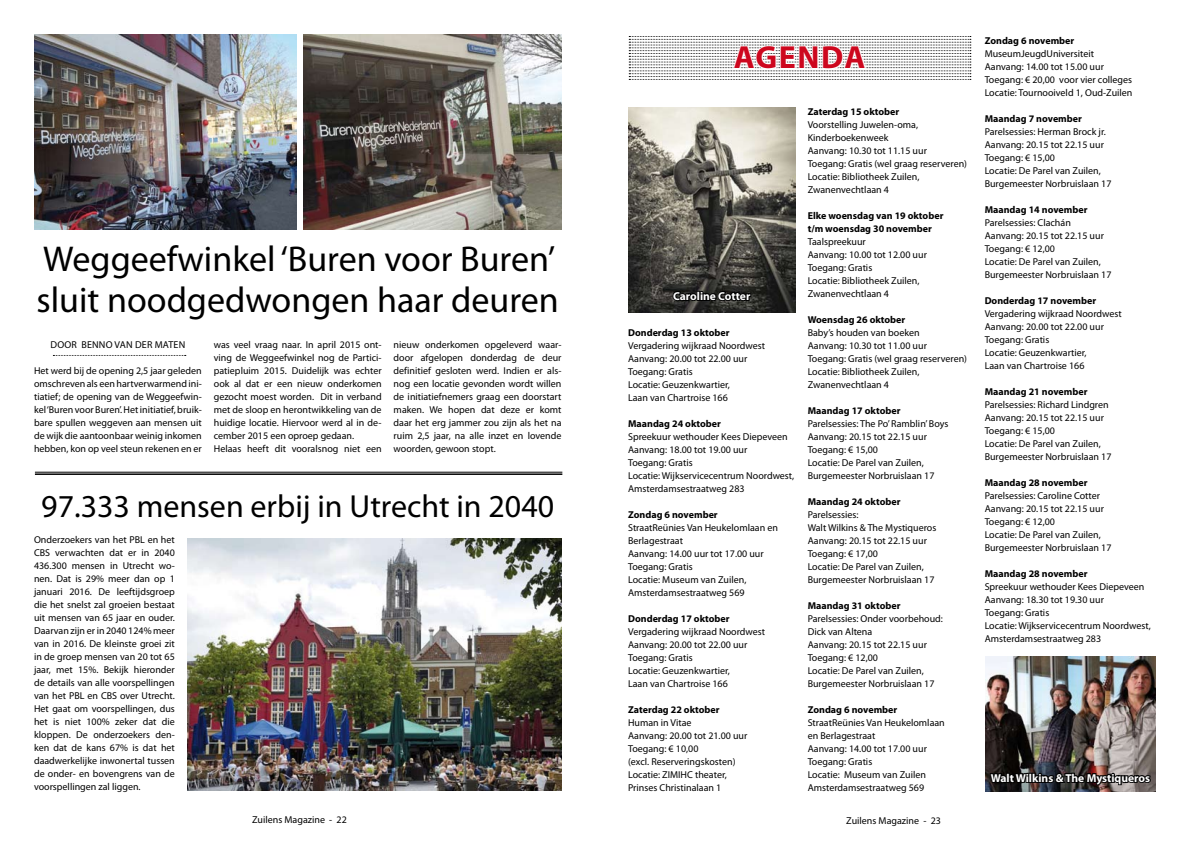
<style>
.page{position:relative;width:1191px;height:842px;background:#fff}
.page>*{position:absolute;margin:0;border:0;box-sizing:border-box;transform-origin:0 0}
.t1{font:36px/41px "Myriad Pro";color:#000}
.t2{font:32px "Myriad Pro";color:#000}
.t3{font:700 32px "Myriad Pro";letter-spacing:.05em;color:#cd071e}
.t4{font:700 11.5px "Myriad Pro";color:#fff}
.t5{font:10px/13px "Myriad Pro";color:#000}
.t6{font:700 10px/13px "Myriad Pro";color:#000}
.t7{font:10px "Myriad Pro";letter-spacing:.02em;color:#000}
</style>
<div class="page">
<img style="left:628px;top:107px;width:167px;height:206px">
<svg style="left:629px;top:36px;width:342px;height:44px"></svg>
<svg style="left:671px;top:277px;width:81px;height:36px;background:#2b2b28"></svg>
<img style="left:985px;top:656px;width:170px;height:136px">
<img style="left:988px;top:737px;width:163px;height:55px">
<svg style="left:53px;top:355px;width:133px;height:1px"></svg>
<img style="left:35px;top:34px;width:261px;height:196px">
<img style="left:304px;top:34px;width:257px;height:196px">
<hr style="left:35px;top:472px;width:527px;height:1px;background:#000">
<hr style="left:35px;top:473px;width:527px;height:2px;background:#000">
<img style="left:187px;top:539px;width:374px;height:252px">
<h1 class="t1" style="left:37px;top:238px;width:524px">Weggeefwinkel ‘Buren voor Buren’ sluit noodgedwongen haar deuren</h1>
<p class="t7" style="left:51px;top:339px;width:136px">DOOR BENNO VAN DER MATEN</p>
<p class="t5" style="left:34px;top:364px;width:169px;text-align:justify">Het werd bij de opening 2,5 jaar geleden omschreven als een hartverwarmend ini&shy;tiatief; de opening van de Weggeefwin&shy;kel ‘Buren voor Buren’. Het initiatief, bruik&shy;bare spullen weggeven aan mensen uit de wijk die aantoonbaar weinig inkomen hebben, kon op veel steun rekenen en er</p>
<p class="t5" style="left:214px;top:338px;width:169px">was veel vraag naar. In april 2015 ont&shy;ving de Weggeefwinkel nog de Partici&shy;patiepluim 2015. Duidelijk was echter ook al dat er een nieuw onderkomen gezocht moest worden. Dit in verband met de sloop en herontwikkeling van de huidige locatie. Hiervoor werd al in de&shy;cember 2015 een oproep gedaan.<br>Helaas heeft dit vooralsnog niet een</p>
<p class="t5" style="left:394px;top:338px;width:169px;text-align:justify">nieuw onderkomen opgeleverd waar&shy;door afgelopen donderdag de deur definitief gesloten werd. Indien er als&shy;nog een locatie gevonden wordt willen de initiatiefnemers graag een doorstart maken. We hopen dat deze er komt daar het erg jammer zou zijn als het na ruim 2,5 jaar, na alle inzet en lovende woorden, gewoon stopt.</p>
<h2 class="t2" style="left:41px;top:486px;width:514px">97.333 mensen erbij in Utrecht in 2040</h2>
<p class="t5" style="left:34px;top:533px;width:142px;text-align:justify">Onderzoekers van het PBL en het CBS verwachten dat er in 2040<br>436.300 mensen in Utrecht wo&shy;nen. Dat is 29% meer dan op 1 januari 2016. De leeftijdsgroep die het snelst zal groeien bestaat uit mensen van 65 jaar en ouder.<br>Daarvan zijn er in 2040 124% meer van in 2016. De kleinste groei zit in de groep mensen van 20 tot 65 jaar, met 15%. Bekijk hieronder de details van alle voorspellingen van het PBL en CBS over Utrecht.<br>Het gaat om voorspellingen, dus het is niet 100% zeker dat die kloppen. De onderzoekers den&shy;ken dat de kans 67% is dat het daadwerkelijke inwonertal tussen de onder- en bovengrens van de voorspellingen zal liggen.</p>
<p class="t5" style="left:252px;top:813px;width:96px">Zuilens Magazine - 22</p>
<h2 class="t3" style="left:733px;top:37px;width:133px">AGENDA</h2>
<p class="t4" style="left:673px;top:289px;width:79px">Caroline Cotter</p>
<p class="t6" style="left:628px;top:325px;width:103px">Donderdag 13 oktober</p>
<p class="t5" style="left:628px;top:338px;width:138px">Vergadering wijkraad Noordwest<br>Aanvang: 20.00 tot 22.00 uur<br>Toegang: Gratis<br>Locatie: Geuzenkwartier,<br>Laan van Chartroise 166</p>
<p class="t6" style="left:628px;top:416px;width:94px">Maandag 24 oktober</p>
<p class="t5" style="left:628px;top:429px;width:168px">Spreekuur wethouder Kees Diepeveen<br>Aanvang: 18.00 tot 19.00 uur<br>Toegang: Gratis<br>Locatie: Wijkservicecentrum Noordwest,<br>Amsterdamsestraatweg 283</p>
<p class="t6" style="left:628px;top:507px;width:91px">Zondag 6 november</p>
<p class="t5" style="left:628px;top:520px;width:151px">StraatReünies Van Heukelomlaan en<br>Berlagestraat<br>Aanvang: 14.00 uur tot 17.00 uur<br>Toegang: Gratis<br>Locatie: Museum van Zuilen,<br>Amsterdamsestraatweg 569</p>
<p class="t6" style="left:628px;top:611px;width:103px">Donderdag 17 oktober</p>
<p class="t5" style="left:628px;top:624px;width:138px">Vergadering wijkraad Noordwest<br>Aanvang: 20.00 tot 22.00 uur<br>Toegang: Gratis<br>Locatie: Geuzenkwartier,<br>Laan van Chartroise 166</p>
<p class="t6" style="left:628px;top:702px;width:93px">Zaterdag 22 oktober</p>
<p class="t5" style="left:628px;top:715px;width:121px">Human in Vitae<br>Aanvang: 20.00 tot 21.00 uur<br>Toegang: € 10,00<br>(excl. Reserveringskosten)<br>Locatie: ZIMIHC theater,<br>Prinses Christinalaan 1</p>
<p class="t6" style="left:807px;top:105px;width:93px">Zaterdag 15 oktober</p>
<p class="t5" style="left:807px;top:118px;width:161px">Voorstelling Juwelen-oma,<br>Kinderboekenweek<br>Aanvang: 10.30 tot 11.15 uur<br>Toegang: Gratis (wel graag reserveren)<br>Locatie: Bibliotheek Zuilen,<br>Zwanenvechtlaan 4</p>
<p class="t6" style="left:807px;top:209px;width:137px">Elke woensdag van 19 oktober t/m woensdag 30 november</p>
<p class="t5" style="left:807px;top:235px;width:121px">Taalspreekuur<br>Aanvang: 10.00 tot 12.00 uur<br>Toegang: Gratis<br>Locatie: Bibliotheek Zuilen,<br>Zwanenvechtlaan 4</p>
<p class="t6" style="left:807px;top:313px;width:99px">Woensdag 26 oktober</p>
<p class="t5" style="left:807px;top:326px;width:161px">Baby’s houden van boeken<br>Aanvang: 10.30 tot 11.00 uur<br>Toegang: Gratis (wel graag reserveren)<br>Locatie: Bibliotheek Zuilen,<br>Zwanenvechtlaan 4</p>
<p class="t6" style="left:807px;top:404px;width:94px">Maandag 17 oktober</p>
<p class="t5" style="left:807px;top:417px;width:142px">Parelsessies: The Po’ Ramblin’ Boys<br>Aanvang: 20.15 tot 22.15 uur<br>Toegang: € 15,00<br>Locatie: De Parel van Zuilen,<br>Burgemeester Norbruislaan 17</p>
<p class="t6" style="left:807px;top:495px;width:94px">Maandag 24 oktober</p>
<p class="t5" style="left:807px;top:508px;width:130px">Parelsessies:<br>Walt Wilkins &amp; The Mystiqueros<br>Aanvang: 20.15 tot 22.15 uur<br>Toegang: € 17,00<br>Locatie: De Parel van Zuilen,<br>Burgemeester Norbruislaan 17</p>
<p class="t6" style="left:807px;top:599px;width:94px">Maandag 31 oktober</p>
<p class="t5" style="left:807px;top:612px;width:137px">Parelsessies: Onder voorbehoud:<br>Dick van Altena<br>Aanvang: 20.15 tot 22.15 uur<br>Toegang: € 12,00<br>Locatie: De Parel van Zuilen,<br>Burgemeester Norbruislaan 17</p>
<p class="t6" style="left:807px;top:703px;width:91px">Zondag 6 november</p>
<p class="t5" style="left:807px;top:716px;width:139px">StraatReünies Van Heukelomlaan en Berlagestraat<br>Aanvang: 14.00 tot 17.00 uur<br>Toegang: Gratis<br>Locatie: Museum van Zuilen<br>Amsterdamsestraatweg 569</p>
<p class="t5" style="left:846px;top:813px;width:96px">Zuilens Magazine - 23</p>
<p class="t6" style="left:984px;top:34px;width:91px">Zondag 6 november</p>
<p class="t5" style="left:984px;top:47px;width:149px">MuseumJeugdUniversiteit<br>Aanvang: 14.00 tot 15.00 uur<br>Toegang: € 20,00 voor vier colleges<br>Locatie: Tournooiveld 1, Oud-Zuilen</p>
<p class="t6" style="left:984px;top:112px;width:99px">Maandag 7 november</p>
<p class="t5" style="left:984px;top:125px;width:128px">Parelsessies: Herman Brock jr.<br>Aanvang: 20.15 tot 22.15 uur<br>Toegang: € 15,00<br>Locatie: De Parel van Zuilen,<br>Burgemeester Norbruislaan 17</p>
<p class="t6" style="left:984px;top:203px;width:104px">Maandag 14 november</p>
<p class="t5" style="left:984px;top:216px;width:128px">Parelsessies: Clachán<br>Aanvang: 20.15 tot 22.15 uur<br>Toegang: € 12,00<br>Locatie: De Parel van Zuilen,<br>Burgemeester Norbruislaan 17</p>
<p class="t6" style="left:984px;top:294px;width:113px">Donderdag 17 november</p>
<p class="t5" style="left:984px;top:307px;width:138px">Vergadering wijkraad Noordwest<br>Aanvang: 20.00 tot 22.00 uur<br>Toegang: Gratis<br>Locatie: Geuzenkwartier,<br>Laan van Chartroise 166</p>
<p class="t6" style="left:984px;top:385px;width:104px">Maandag 21 november</p>
<p class="t5" style="left:984px;top:398px;width:128px">Parelsessies: Richard Lindgren<br>Aanvang: 20.15 tot 22.15 uur<br>Toegang: € 15,00<br>Locatie: De Parel van Zuilen,<br>Burgemeester Norbruislaan 17</p>
<p class="t6" style="left:984px;top:476px;width:104px">Maandag 28 november</p>
<p class="t5" style="left:984px;top:489px;width:128px">Parelsessies: Caroline Cotter<br>Aanvang: 20.15 tot 22.15 uur<br>Toegang: € 12,00<br>Locatie: De Parel van Zuilen,<br>Burgemeester Norbruislaan 17</p>
<p class="t6" style="left:984px;top:567px;width:104px">Maandag 28 november</p>
<p class="t5" style="left:984px;top:580px;width:168px">Spreekuur wethouder Kees Diepeveen<br>Aanvang: 18.30 tot 19.30 uur<br>Toegang: Gratis<br>Locatie: Wijkservicecentrum Noordwest,<br>Amsterdamsestraatweg 283</p>
<p class="t4" style="left:990px;top:770px;width:161px">Walt Wilkins &amp; The Mystiqueros</p>
</div>
